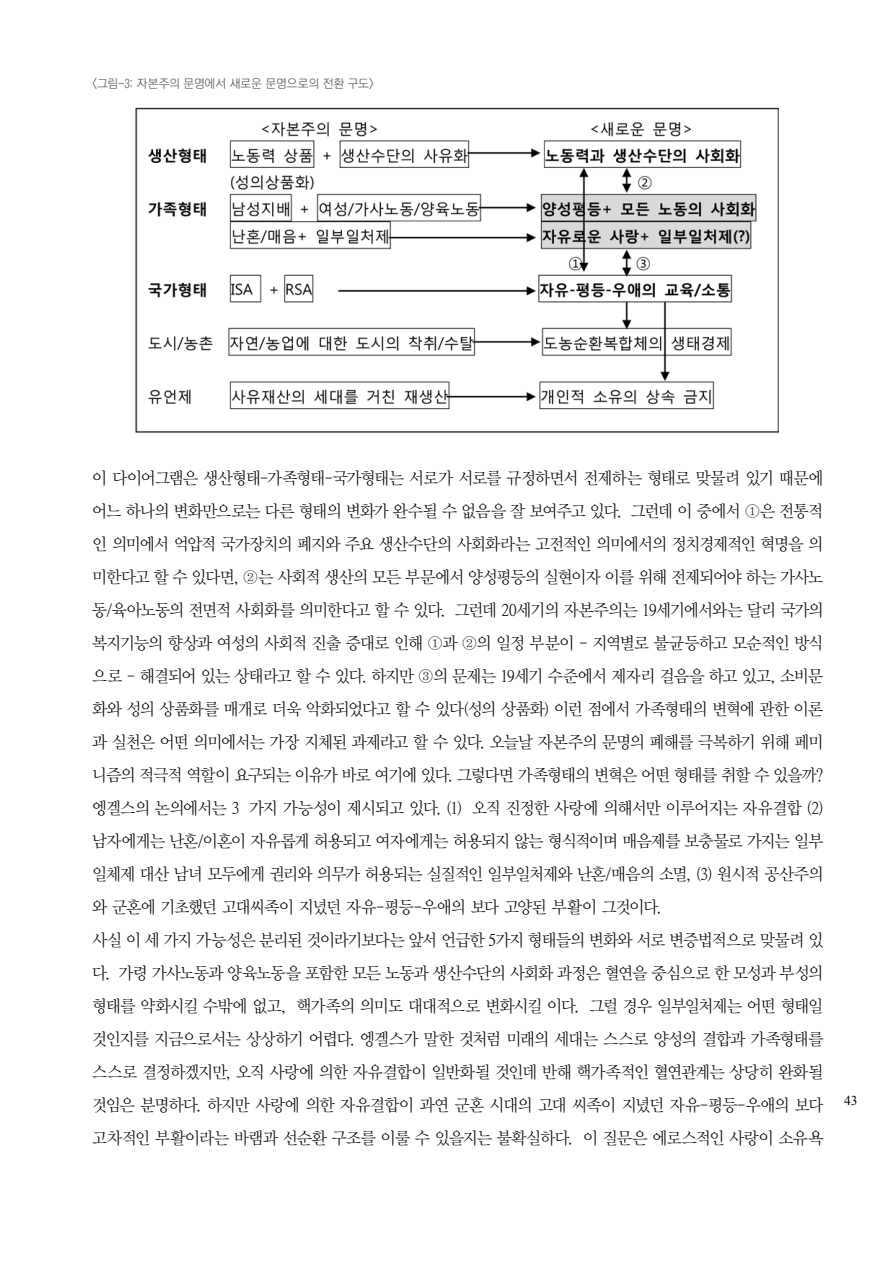
<style>
.page{position:relative;width:893px;height:1263px;background:#fff}
.page>*{position:absolute;margin:0;border:0;box-sizing:border-box;transform-origin:0 0}
.t1{font:16.5px/33px "Y Mj O520";letter-spacing:-.04em;color:#000}
.t2{font:13.5px "Times New Roman";color:#000}
.t3{font:12px "YGO520";letter-spacing:-.015em;color:#5a5757}
</style>
<div class="page">
<img style="left:135px;top:107px;width:643px;height:326px">
<p class="t3" style="left:92px;top:77px;width:283px">&lt;그림-3: 자본주의 문명에서 새로운 문명으로의 전환 구도&gt;</p>
<p class="t1" style="left:92px;top:462px;width:733px">이 다이어그램은 생산형태-가족형태-국가형태는 서로가 서로를 규정하면서 전제하는 형태로 맞물려 있기 때문에 어느 하나의 변화만으로는 다른 형태의 변화가 완수될 수 없음을 잘 보여주고 있다. 그런데 이 중에서 ①은 전통적 인 의미에서 억압적 국가장치의 폐지와 주요 생산수단의 사회화라는 고전적인 의미에서의 정치경제적인 혁명을 의 미한다고 할 수 있다면, ②는 사회적 생산의 모든 부문에서 양성평등의 실현이자 이를 위해 전제되어야 하는 가사노 동/육아노동의 전면적 사회화를 의미한다고 할 수 있다. 그런데 20세기의 자본주의는 19세기에서와는 달리 국가의 복지기능의 향상과 여성의 사회적 진출 증대로 인해 ①과 ②의 일정 부분이 - 지역별로 불균등하고 모순적인 방식 으로 - 해결되어 있는 상태라고 할 수 있다. 하지만 ③의 문제는 19세기 수준에서 제자리 걸음을 하고 있고, 소비문 화와 성의 상품화를 매개로 더욱 악화되었다고 할 수 있다(성의 상품화) 이런 점에서 가족형태의 변혁에 관한 이론 과 실천은 어떤 의미에서는 가장 지체된 과제라고 할 수 있다. 오늘날 자본주의 문명의 폐해를 극복하기 위해 페미 니즘의 적극적 역할이 요구되는 이유가 바로 여기에 있다. 그렇다면 가족형태의 변혁은 어떤 형태를 취할 수 있을까? 엥겔스의 논의에서는 3 가지 가능성이 제시되고 있다. (1) 오직 진정한 사랑에 의해서만 이루어지는 자유결합 (2) 남자에게는 난혼/이혼이 자유롭게 허용되고 여자에게는 허용되지 않는 형식적이며 매음제를 보충물로 가지는 일부 일체제 대산 남녀 모두에게 권리와 의무가 허용되는 실질적인 일부일처제와 난혼/매음의 소멸, (3) 원시적 공산주의 와 군혼에 기초했던 고대씨족이 지녔던 자유-평등-우애의 보다 고양된 부활이 그것이다.<br>사실 이 세 가지 가능성은 분리된 것이라기보다는 앞서 언급한 5가지 형태들의 변화와 서로 변증법적으로 맞물려 있 다. 가령 가사노동과 양육노동을 포함한 모든 노동과 생산수단의 사회화 과정은 혈연을 중심으로 한 모성과 부성의 형태를 약화시킬 수밖에 없고, 핵가족의 의미도 대대적으로 변화시킬 이다. 그럴 경우 일부일처제는 어떤 형태일 것인지를 지금으로서는 상상하기 어렵다. 엥겔스가 말한 것처럼 미래의 세대는 스스로 양성의 결합과 가족형태를 스스로 결정하겠지만, 오직 사랑에 의한 자유결합이 일반화될 것인데 반해 핵가족적인 혈연관계는 상당히 완화될 것임은 분명하다. 하지만 사랑에 의한 자유결합이 과연 군혼 시대의 고대 씨족이 지녔던 자유-평등-우애의 보다 고차적인 부활이라는 바램과 선순환 구조를 이룰 수 있을지는 불확실하다. 이 질문은 에로스적인 사랑이 소유욕</p>
<p class="t2" style="left:844px;top:1091px;width:15px">43</p>
</div>
